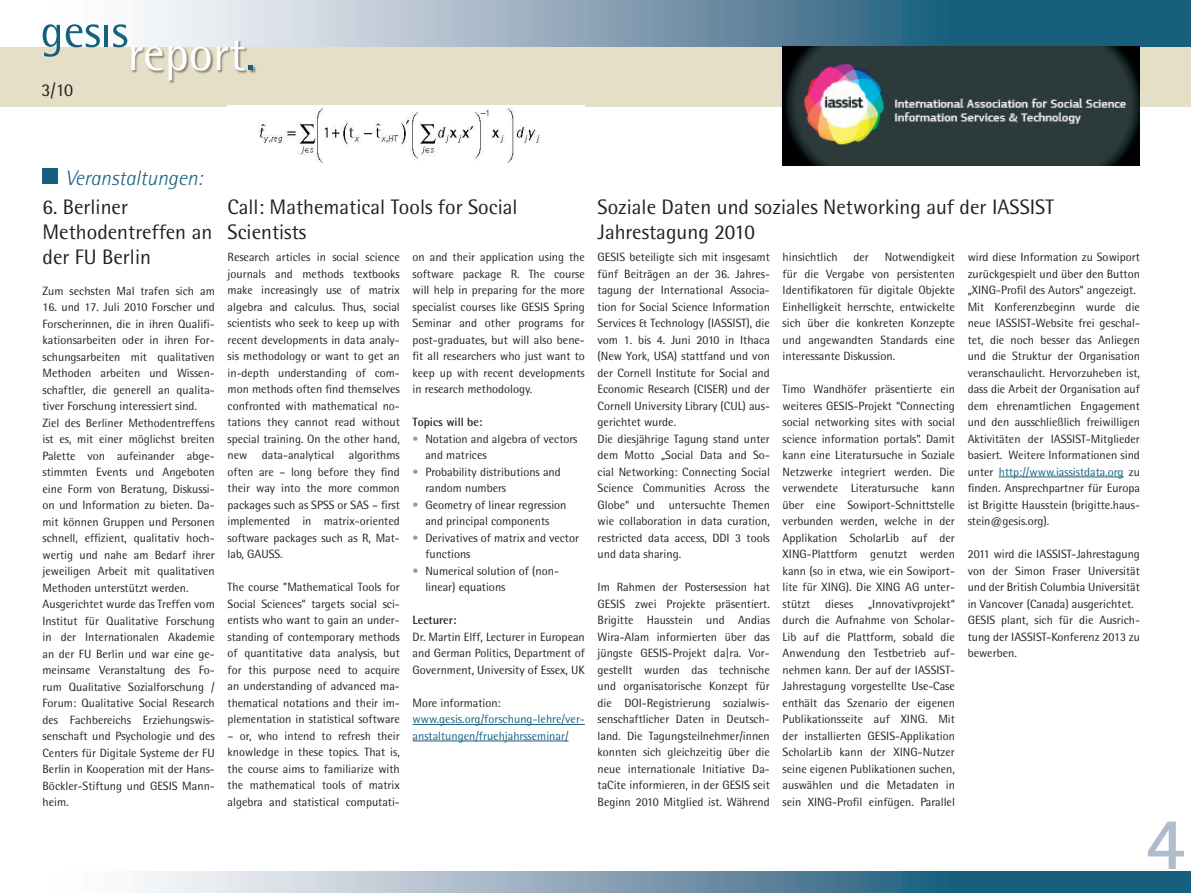
<style>
.page{position:relative;width:1191px;height:893px;background:#fff}
.page>*{position:absolute;margin:0;border:0;box-sizing:border-box;transform-origin:0 0}
.t1{font:700 75px "Rotis Semi Sans";color:#aebccb}
.t2{font:48.3px "Rotis Semi Sans";color:#fff}
.t3{font:21px/25.2px "Rotis Semi Sans";color:#231f20}
.t4{font:italic 300 21px "Rotis Semi Sans";color:#15607d}
.t5{font:18px "Rotis Semi Sans";color:#231f20}
.t6{font:12px/16.5px "Rotis Semi Sans";color:#231f20}
.t7{font:12px/16.5px "Rotis Semi Sans";color:#15607d}
.t8{font:700 12px "Rotis Semi Sans";color:#231f20}
.s1{color:#15607d}
.s2{color:#a09981}
</style>
<div class="page">
<div style="left:0;top:47px;width:1191px;height:59px;background:#e6dfc7"></div>
<svg style="left:42px;top:0;width:1149px;height:47px;background:#7d9eb1"></svg>
<svg style="left:43px;top:24px;width:17px;height:33px"></svg>
<svg style="left:66px;top:24px;width:34px;height:23px"></svg>
<hr style="left:105px;top:25px;width:3px;height:22px;background:#15607d">
<svg style="left:113px;top:24px;width:14px;height:23px"></svg>
<div style="left:131px;top:39px;width:126px;height:45px;background:#231f20;opacity:.5"></div>
<svg style="left:248px;top:65px;width:5px;height:5px"></svg>
<svg style="left:136px;top:871px;width:1055px;height:22px;background:#789baf"></svg>
<div style="left:43px;top:169px;width:15px;height:15px;background:#15607d"></div>
<hr style="left:998px;top:477px;width:125px;height:1px;background:#15607d">
<img style="left:227px;top:105px;width:358px;height:57px">
<hr style="left:412px;top:724px;width:173px;height:1px;background:#15607d">
<hr style="left:412px;top:741px;width:156px;height:1px;background:#15607d">
<img style="left:782px;top:47px;width:357px;height:118px">
<h3 class="t5" style="left:41px;top:80px;width:33px">3/10</h3>
<h2 class="t2" style="left:128px;top:25px;width:129px">report.</h2>
<h3 class="t4" style="left:66px;top:165px;width:138px">Veranstaltungen:</h3>
<h3 class="t3" style="left:43px;top:194px;width:171px">6. Berliner<br>Methodentreffen an der FU Berlin</h3>
<h3 class="t3" style="left:597px;top:194px;width:458px">Soziale Daten und soziales Networking auf der IASSIST<br>Jahrestagung 2010</h3>
<h3 class="t3" style="left:227px;top:194px;width:291px">Call: Mathematical Tools for Social<br>Scientists</h3>
<p class="t6" style="left:227px;top:249px;width:174px;text-align:justify">Research articles in social science journals and methods textbooks make increasingly use of matrix algebra and calculus. Thus, social scientists who seek to keep up with recent developments in data analy&shy;sis methodology or want to get an in-depth understanding of com&shy;mon methods often find themselves confronted with mathematical no&shy;tations they cannot read without special training. On the other hand, new data-analytical algorithms often are – long before they find their way into the more common packages such as SPSS or SAS – first implemented in matrix-oriented software packages such as R, Mat&shy;lab, GAUSS.</p>
<p class="t6" style="left:227px;top:579px;width:174px;text-align:justify">The course ”Mathematical Tools for Social Sciences“ targets social sci&shy;entists who want to gain an under&shy;standing of contemporary methods of quantitative data analysis, but for this purpose need to acquire an understanding of advanced ma&shy;thematical notations and their im&shy;plementation in statistical software</p>
<p class="t6" style="left:227px;top:727px;width:174px;text-align:justify">– or, who intend to refresh their knowledge in these topics. That is, the course aims to familiarize with the mathematical tools of matrix algebra and statistical computati-</p>
<p class="t6" style="left:597px;top:249px;width:174px">GESIS beteiligte sich mit insgesamt fünf Beiträgen an der 36. Jahres&shy;tagung der International Associa&shy;tion for Social Science Information<br>Services &amp; Technology (IASSIST), die vom 1. bis 4. Juni 2010 in Ithaca (New York, USA) stattfand und von der Cornell Institute for Social and<br>Economic Research (CISER) und der<br>Cornell University Library (CUL) aus&shy;gerichtet wurde.<br>Die diesjährige Tagung stand unter dem Motto „Social Data and So&shy;cial Networking: Connecting Social<br>Science Communities Across the<br>Globe“ und untersuchte Themen wie collaboration in data curation, restricted data access, DDI 3 tools und data sharing.</p>
<p class="t6" style="left:597px;top:579px;width:174px;text-align:justify">Im Rahmen der Postersession hat GESIS zwei Projekte präsentiert.<br>Brigitte Hausstein und Andias Wira-Alam informierten über das jüngste GESIS-Projekt da|ra. Vor&shy;gestellt wurden das technische und organisatorische Konzept für die DOI-Registrierung sozialwis&shy;senschaftlicher Daten in Deutsch&shy;land. Die Tagungsteilnehmer/innen konnten sich gleichzeitig über die neue internationale Initiative Da&shy;taCite informieren, in der GESIS seit Beginn 2010 Mitglied ist. Während</p>
<p class="t6" style="left:967px;top:249px;width:174px">wird diese Information zu Sowiport zurückgespielt und über den Button „XING-Profil des Autors“ angezeigt.<br>Mit Konferenzbeginn wurde die neue IASSIST-Website frei geschal&shy;tet, die noch besser das Anliegen und die Struktur der Organisation veranschaulicht. Hervorzuheben ist, dass die Arbeit der Organisation auf dem ehrenamtlichen Engagement und den ausschließlich freiwilligen Aktivitäten der IASSIST-Mitglieder basiert. Weitere Informationen sind unter <span class="s1">http://www.iassistdata.org</span> zu finden. Ansprechpartner für Europa ist Brigitte Hausstein (brigitte.haus&shy;stein@gesis.org).</p>
<p class="t6" style="left:967px;top:546px;width:174px">2011 wird die IASSIST-Jahrestagung von der Simon Fraser Universität und der British Columbia Universität in Vancover (Canada) ausgerichtet.<br>GESIS plant, sich für die Ausrich&shy;tung der IASSIST-Konferenz 2013 zu bewerben.</p>
<p class="t6" style="left:412px;top:249px;width:174px;text-align:justify">on and their application using the software package R. The course will help in preparing for the more specialist courses like GESIS Spring Seminar and other programs for post-graduates, but will also bene&shy;fit all researchers who just want to keep up with recent developments in research methodology.</p>
<p class="t8" style="left:412px;top:415px;width:71px">Topics will be:</p>
<p class="t6" style="left:425px;top:430px;width:154px;text-indent:-13px"><span class="s2">•</span> Notation and algebra of vectors and matrices</p>
<p class="t6" style="left:425px;top:463px;width:137px;text-indent:-13px"><span class="s2">•</span> Probability distributions and random numbers</p>
<p class="t6" style="left:412px;top:496px;width:155px;text-align:center"><span class="s2">•</span> Geometry of linear regression and principal components</p>
<p class="t6" style="left:425px;top:529px;width:155px;text-indent:-13px"><span class="s2">•</span> Derivatives of matrix and vector functions</p>
<p class="t6" style="left:425px;top:562px;width:135px;text-indent:-13px"><span class="s2">•</span> Numerical solution of (non&shy;linear) equations</p>
<p class="t8" style="left:412px;top:613px;width:45px">Lecturer:</p>
<p class="t6" style="left:412px;top:628px;width:174px;text-align:justify">Dr. Martin Elff, Lecturer in European and German Politics, Department of Government, University of Essex, UK</p>
<p class="t6" style="left:412px;top:694px;width:90px">More information:</p>
<p class="t7" style="left:412px;top:711px;width:174px">www.gesis.org/forschung-lehre/ver&shy;anstaltungen/fruehjahrsseminar/</p>
<p class="t6" style="left:782px;top:249px;width:174px;text-align:justify;text-indent:102px">Notwendigkeit für die Vergabe von persistenten Identifikatoren für digitale Objekte Einhelligkeit herrschte, entwickelte sich über die konkreten Konzepte und angewandten Standards eine interessante Diskussion.</p>
<p class="t6" style="left:782px;top:381px;width:174px;text-align:justify">Timo Wandhöfer präsentierte ein weiteres GESIS-Projekt “Connecting social networking sites with social science information portals”. Damit kann eine Literatursuche in Soziale Netzwerke integriert werden. Die verwendete Literatursuche kann über eine Sowiport-Schnittstelle verbunden werden, welche in der Applikation ScholarLib auf der XING-Plattform genutzt werden kann (so in etwa, wie ein Sowiport&shy;lite für XING). Die XING AG unter&shy;stützt dieses „Innovativprojekt“ durch die Aufnahme von Scholar-Lib auf die Plattform, sobald die Anwendung den Testbetrieb auf&shy;nehmen kann. Der auf der IASSIST-Jahrestagung vorgestellte Use-Case enthält das Szenario der eigenen Publikationsseite auf XING. Mit der installierten GESIS-Applikation ScholarLib kann der XING-Nutzer seine eigenen Publikationen suchen, auswählen und die Metadaten in sein XING-Profil einfügen. Parallel</p>
<p class="t6" style="left:782px;top:249px;width:57px">hinsichtlich</p>
<p class="t6" style="left:853px;top:249px;width:17px">der</p>
<p class="t6" style="left:43px;top:282px;width:174px">Zum sechsten Mal trafen sich am</p>
<p class="t6" style="left:43px;top:299px;width:174px">16. und 17. Juli 2010 Forscher und Forscherinnen, die in ihren Qualifi&shy;kationsarbeiten oder in ihren For&shy;schungsarbeiten mit qualitativen Methoden arbeiten und Wissen&shy;schaftler, die generell an qualita&shy;tiver Forschung interessiert sind.<br>Ziel des Berliner Methodentreffens ist es, mit einer möglichst breiten Palette von aufeinander abge&shy;stimmten Events und Angeboten eine Form von Beratung, Diskussi&shy;on und Information zu bieten. Da&shy;mit können Gruppen und Personen schnell, effizient, qualitativ hoch&shy;wertig und nahe am Bedarf ihrer jeweiligen Arbeit mit qualitativen Methoden unterstützt werden.<br>Ausgerichtet wurde das Treffen vom Institut für Qualitative Forschung in der Internationalen Akademie an der FU Berlin und war eine ge&shy;meinsame Veranstaltung des Fo&shy;rum Qualitative Sozialforschung / Forum: Qualitative Social Research des Fachbereichs Erziehungswis&shy;senschaft und Psychologie und des Centers für Digitale Systeme der FU Berlin in Kooperation mit der Hans-Böckler-Stiftung und GESIS Mann&shy;heim.</p>
<h1 class="t1" style="left:1145px;top:798px;width:42px">4</h1>
</div>
